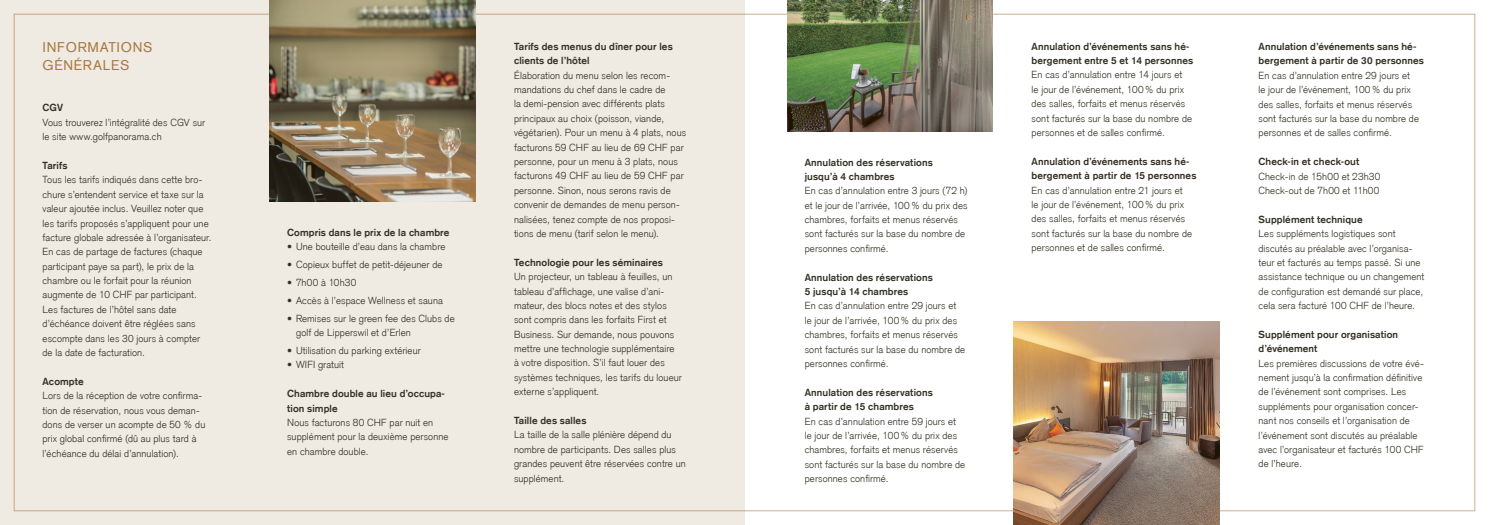
<style>
.page{position:relative;width:1489px;height:525px;background:#fff}
.page>*{position:absolute;margin:0;border:0;box-sizing:border-box;transform-origin:0 0}
.t1{font:13.75px/17.5px "Basic Commercial LT";letter-spacing:.05em;color:#a97942}
.t2{font:300 10px/14.4px "Basic Commercial LT";letter-spacing:.01em;color:#343024}
.t3{font:700 10px/14.4px "Basic Commercial LT";letter-spacing:.01em;color:#343024}
</style>
<div class="page">
<div style="left:0;top:0;width:744px;height:524px;background:#efeae2"></div>
<img style="left:269px;top:0;width:206px;height:201px">
<img style="left:1013px;top:322px;width:206px;height:202px">
<img style="left:787px;top:0;width:205px;height:131px">
<h1 class="t1" style="left:43px;top:40px;width:111px">INFORMATIONS<br>GÉNÉRALES</h1>
<p class="t3" style="left:43px;top:101px;width:22px">CGV</p>
<p class="t2" style="left:43px;top:116px;width:164px">Vous trouverez l’intégralité des CGV sur le site www.golfpanorama.ch</p>
<p class="t3" style="left:43px;top:159px;width:26px">Tarifs</p>
<p class="t2" style="left:43px;top:173px;width:170px">Tous les tarifs indiqués dans cette bro&shy;chure s’entendent service et taxe sur la valeur ajoutée inclus. Veuillez noter que les tarifs proposés s’appliquent pour une facture globale adressée à l’organisateur.<br>En cas de partage de factures (chaque participant paye sa part), le prix de la chambre ou le forfait pour la réunion augmente de 10 CHF par participant.<br>Les factures de l’hôtel sans date d’échéance doivent être réglées sans escompte dans les 30 jours à compter de la date de facturation.</p>
<p class="t3" style="left:43px;top:374px;width:43px">Acompte</p>
<p class="t2" style="left:43px;top:389px;width:164px">Lors de la réception de votre confirma&shy;tion de réservation, nous vous deman&shy;dons de verser un acompte de 50 % du prix global confirmé (dû au plus tard à l’échéance du délai d’annulation).</p>
<p class="t3" style="left:287px;top:225px;width:164px">Compris dans le prix de la chambre</p>
<p class="t2" style="left:287px;top:240px;width:160px">• Une bouteille d’eau dans la chambre</p>
<p class="t2" style="left:287px;top:258px;width:157px">• Copieux buffet de petit-déjeuner de</p>
<p class="t2" style="left:287px;top:276px;width:71px">• 7h00 à 10h30</p>
<p class="t2" style="left:287px;top:294px;width:157px">• Accès à l’espace Wellness et sauna</p>
<p class="t2" style="left:296px;top:312px;width:160px;text-indent:-9px">• Remises sur le green fee des Clubs de golf de Lipperswil et d’Erlen</p>
<p class="t2" style="left:287px;top:344px;width:135px">• Utilisation du parking extérieur</p>
<p class="t2" style="left:287px;top:358px;width:58px">• WIFI gratuit</p>
<p class="t3" style="left:287px;top:387px;width:159px">Chambre double au lieu d’occupa&shy;tion simple</p>
<p class="t2" style="left:287px;top:416px;width:163px">Nous facturons 80 CHF par nuit en supplément pour la deuxième personne en chambre double.</p>
<p class="t3" style="left:514px;top:40px;width:160px">Tarifs des menus du dîner pour les clients de l’hôtel</p>
<p class="t2" style="left:514px;top:69px;width:174px">Élaboration du menu selon les recom&shy;mandations du chef dans le cadre de<br>la demi-pension avec différents plats principaux au choix (poisson, viande, végétarien). Pour un menu à 4 plats, nous facturons 59 CHF au lieu de 69 CHF par personne, pour un menu à 3 plats, nous facturons 49 CHF au lieu de 59 CHF par personne. Sinon, nous serons ravis de convenir de demandes de menu person&shy;nalisées, tenez compte de nos proposi&shy;tions de menu (tarif selon le menu).</p>
<p class="t3" style="left:514px;top:255px;width:150px">Technologie pour les séminaires</p>
<p class="t2" style="left:514px;top:270px;width:169px">Un projecteur, un tableau à feuilles, un tableau d’affichage, une valise d’ani&shy;mateur, des blocs notes et des stylos sont compris dans les forfaits First et Business. Sur demande, nous pouvons mettre une technologie supplémentaire à votre disposition. S’il faut louer des systèmes techniques, les tarifs du loueur externe s’appliquent.</p>
<p class="t3" style="left:514px;top:413px;width:74px">Taille des salles</p>
<p class="t2" style="left:514px;top:428px;width:173px">La taille de la salle plénière dépend du nombre de participants. Des salles plus grandes peuvent être réservées contre un supplément.</p>
<p class="t3" style="left:804px;top:155px;width:129px">Annulation des réservations jusqu’à 4 chambres</p>
<p class="t2" style="left:804px;top:184px;width:164px">En cas d’annulation entre 3 jours (72 h) et le jour de l’arrivée, 100% du prix des chambres, forfaits et menus réservés sont facturés sur la base du nombre de personnes confirmé.</p>
<p class="t3" style="left:804px;top:270px;width:129px">Annulation des réservations<br>5 jusqu’à 14 chambres</p>
<p class="t2" style="left:804px;top:299px;width:162px">En cas d’annulation entre 29 jours et le jour de l’arrivée, 100% du prix des chambres, forfaits et menus réservés sont facturés sur la base du nombre de personnes confirmé.</p>
<p class="t3" style="left:804px;top:385px;width:129px">Annulation des réservations à partir de 15 chambres</p>
<p class="t2" style="left:804px;top:414px;width:162px">En cas d’annulation entre 59 jours et le jour de l’arrivée, 100% du prix des chambres, forfaits et menus réservés sont facturés sur la base du nombre de personnes confirmé.</p>
<p class="t3" style="left:1031px;top:40px;width:163px">Annulation d’événements sans hé&shy;bergement entre 5 et 14 personnes</p>
<p class="t2" style="left:1031px;top:69px;width:162px">En cas d’annulation entre 14 jours et<br>le jour de l’événement, 100% du prix des salles, forfaits et menus réservés sont facturés sur la base du nombre de personnes et de salles confirmé.</p>
<p class="t3" style="left:1031px;top:155px;width:166px">Annulation d’événements sans hé&shy;bergement à partir de 15 personnes</p>
<p class="t2" style="left:1031px;top:183px;width:162px">En cas d’annulation entre 21 jours et<br>le jour de l’événement, 100% du prix des salles, forfaits et menus réservés sont facturés sur la base du nombre de personnes et de salles confirmé.</p>
<p class="t3" style="left:1258px;top:40px;width:167px">Annulation d’événements sans hé&shy;bergement à partir de 30 personnes</p>
<p class="t2" style="left:1258px;top:69px;width:162px">En cas d’annulation entre 29 jours et le jour de l’événement, 100% du prix des salles, forfaits et menus réservés sont facturés sur la base du nombre de personnes et de salles confirmé.</p>
<p class="t3" style="left:1258px;top:155px;width:102px">Check-in et check-out</p>
<p class="t2" style="left:1258px;top:169px;width:123px">Check-in de 15h00 et 23h30<br>Check-out de 7h00 et 11h00</p>
<p class="t3" style="left:1258px;top:212px;width:106px">Supplément technique</p>
<p class="t2" style="left:1258px;top:227px;width:167px">Les suppléments logistiques sont discutés au préalable avec l’organisa&shy;teur et facturés au temps passé. Si une assistance technique ou un changement de configuration est demandé sur place, cela sera facturé 100 CHF de l’heure.</p>
<p class="t3" style="left:1258px;top:327px;width:141px">Supplément pour organisation d’événement</p>
<p class="t2" style="left:1258px;top:356px;width:167px">Les premières discussions de votre évé&shy;nement jusqu’à la confirmation définitive de l’événement sont comprises. Les suppléments pour organisation concer&shy;nant nos conseils et l’organisation de l’événement sont discutés au préalable avec l’organisateur et facturés 100 CHF de l’heure.</p>
</div>
